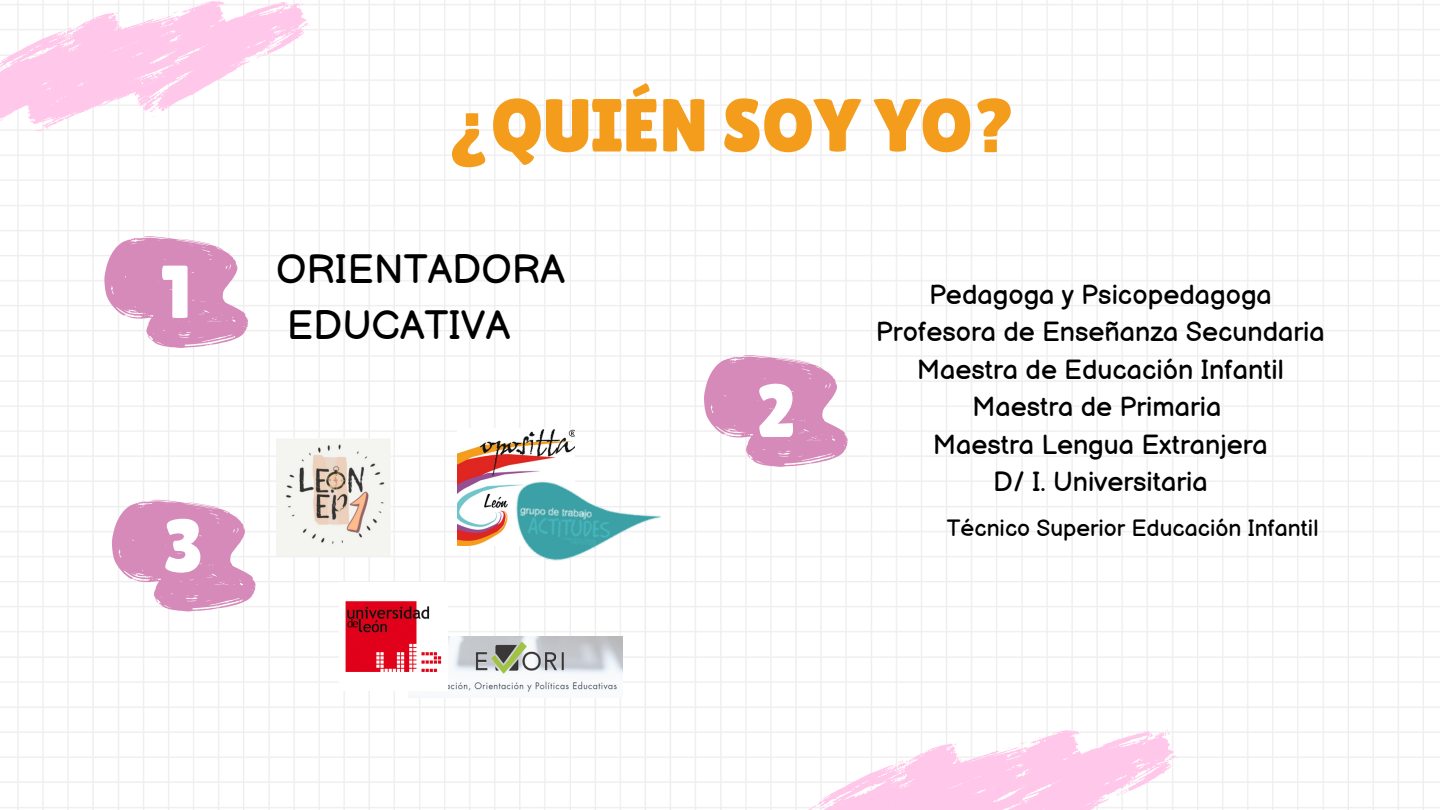
<style>
.page{position:relative;width:1440px;height:810px;background:#fff}
.page>*{position:absolute;margin:0;border:0;box-sizing:border-box;transform-origin:0 0}
.t1{font:74.9px "Lilita One";color:#f49d1d}
.t2{font:74.9px "Lilita One";color:#fff}
.t3{font:40px/55.5px "Balsamiq Sans";color:#000}
.t4{font:27px/37.5px "Balsamiq Sans";color:#000;text-align:center}
.t5{font:23px "Balsamiq Sans";color:#000}
</style>
<div class="page">
<svg style="left:0;top:0;width:310px;height:132px"></svg>
<svg style="left:776px;top:729px;width:402px;height:81px"></svg>
<svg style="left:104px;top:236px;width:144px;height:112px"></svg>
<svg style="left:704px;top:355px;width:144px;height:112px"></svg>
<svg style="left:112px;top:500px;width:144px;height:111px"></svg>
<img style="left:457px;top:449px;width:13px;height:97px">
<img style="left:470px;top:388px;width:216px;height:224px">
<img style="left:276px;top:439px;width:115px;height:117px">
<img style="left:408px;top:636px;width:215px;height:61px">
<img style="left:345px;top:601px;width:102px;height:89px">
<h1 class="t2" style="left:161px;top:249px;width:32px">1</h1>
<h1 class="t2" style="left:164px;top:503px;width:41px">3</h1>
<h1 class="t1" style="left:447px;top:82px;width:571px">¿QUIÉN SOY YO?</h1>
<h2 class="t3" style="left:276px;top:244px;width:290px">ORIENTADORA<br>EDUCATIVA</h2>
<h1 class="t2" style="left:756px;top:368px;width:41px">2</h1>
<p class="t4" style="left:876px;top:277px;width:450px">Pedagoga y Psicopedagoga<br>Profesora de Enseñanza Secundaria<br>Maestra de Educación Infantil<br>Maestra de Primaria<br>Maestra Lengua Extranjera<br>D/ I. Universitaria</p>
<p class="t5" style="left:947px;top:515px;width:373px">Técnico Superior Educación Infantil</p>
</div>
